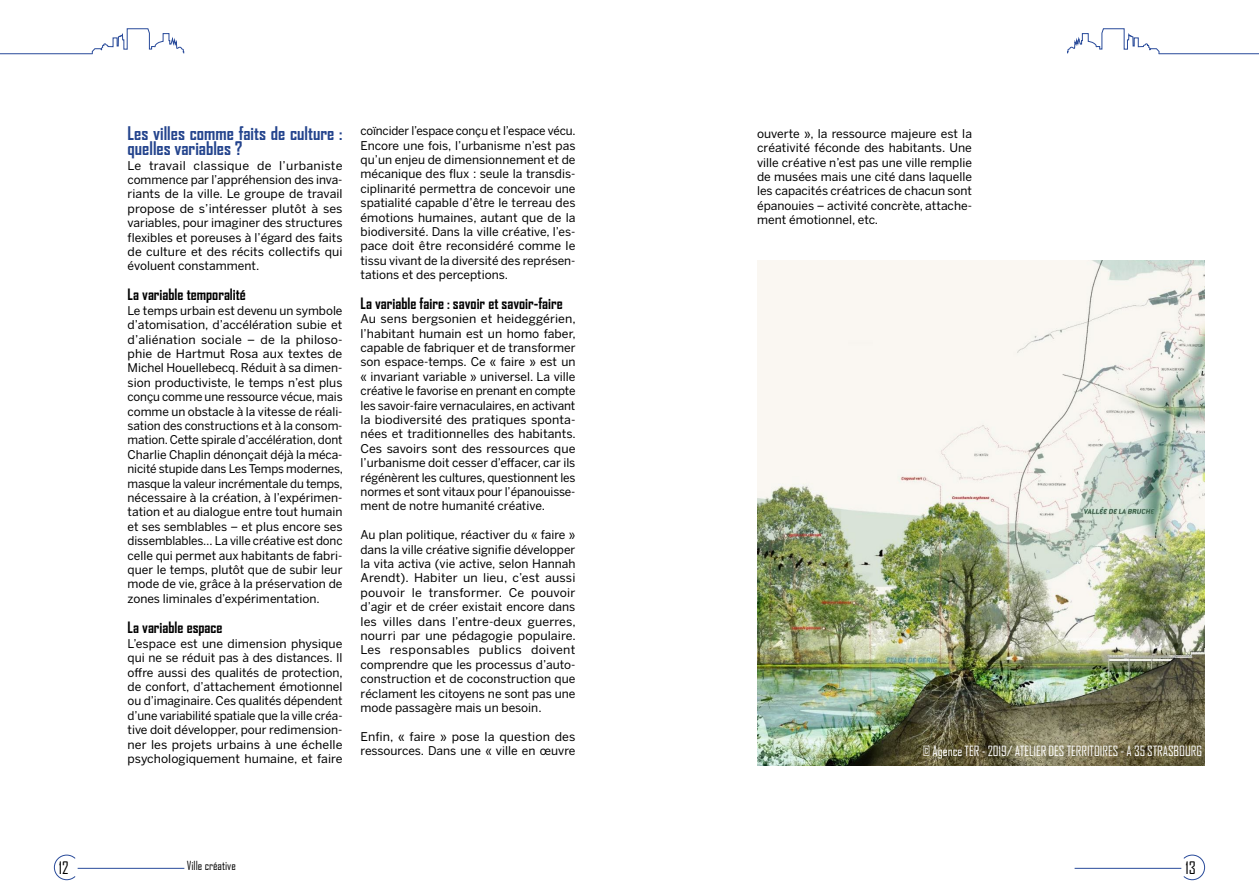
<style>
.page{position:relative;width:1259px;height:893px;background:#fff}
.page>*{position:absolute;margin:0;border:0;box-sizing:border-box;transform-origin:0 0}
.t1{font:700 18px/15px "Agency FB";color:#24448d}
.t2{font:16.5px "Agency FB";color:#000}
.t3{font:700 15px "Agency FB";color:#000}
.t4{font:13.5px "Agency FB";letter-spacing:-.005em;color:#fff}
.t5{font:12px/14.4px "Benton Sans";color:#000;text-align:justify}
.t6{font:12px "Agency FB";color:#000}
</style>
<div class="page">
<img style="left:757px;top:260px;width:448px;height:505px">
<hr style="left:0;top:53px;width:92px;height:1px;background:#284a9a">
<svg style="left:92px;top:28px;width:92px;height:26px"></svg>
<svg style="left:54px;top:854px;width:22px;height:26px"></svg>
<hr style="left:78px;top:868px;width:106px;height:1px;background:#284a9a">
<svg style="left:1183px;top:854px;width:22px;height:26px"></svg>
<hr style="left:1074px;top:868px;width:107px;height:1px;background:#284a9a">
<hr style="left:1159px;top:53px;width:100px;height:1px;background:#284a9a">
<svg style="left:1067px;top:28px;width:92px;height:26px"></svg>
<h1 class="t1" style="left:128px;top:125px;width:216px">Les villes comme faits de culture : quelles variables ?</h1>
<p class="t5" style="left:128px;top:158px;width:216px">Le travail classique de l’urbaniste commence par l’appréhension des inva&shy;riants de la ville. Le groupe de travail propose de s’intéresser plutôt à ses variables, pour imaginer des structures flexibles et poreuses à l’égard des faits de culture et des récits collectifs qui évoluent constamment.</p>
<p class="t3" style="left:128px;top:285px;width:120px">La variable temporalité</p>
<p class="t5" style="left:128px;top:303px;width:217px">Le temps urbain est devenu un symbole d’atomisation, d’accélération subie et d’aliénation sociale – de la philoso&shy;phie de Hartmut Rosa aux textes de Michel Houellebecq. Réduit à sa dimen&shy;sion productiviste, le temps n’est plus conçu comme une ressource vécue, mais comme un obstacle à la vitesse de réali&shy;sation des constructions et à la consom&shy;mation. Cette spirale d’accélération, dont Charlie Chaplin dénonçait déjà la méca&shy;nicité stupide dans Les Temps modernes, masque la valeur incrémentale du temps, nécessaire à la création, à l’expérimen&shy;tation et au dialogue entre tout humain et ses semblables – et plus encore ses dissemblables… La ville créative est donc celle qui permet aux habitants de fabri&shy;quer le temps, plutôt que de subir leur mode de vie, grâce à la préservation de zones liminales d’expérimentation.</p>
<p class="t3" style="left:128px;top:618px;width:96px">La variable espace</p>
<p class="t5" style="left:128px;top:636px;width:217px">L’espace est une dimension physique qui ne se réduit pas à des distances. Il offre aussi des qualités de protection, de confort, d’attachement émotionnel ou d’imaginaire. Ces qualités dépendent d’une variabilité spatiale que la ville créa&shy;tive doit développer, pour redimension&shy;ner les projets urbains à une échelle psychologiquement humaine, et faire</p>
<p class="t5" style="left:360px;top:124px;width:217px">coïncider l’espace conçu et l’espace vécu.<br>Encore une fois, l’urbanisme n’est pas qu’un enjeu de dimensionnement et de mécanique des flux : seule la transdis&shy;ciplinarité permettra de concevoir une spatialité capable d’être le terreau des émotions humaines, autant que de la biodiversité. Dans la ville créative, l’es&shy;pace doit être reconsidéré comme le tissu vivant de la diversité des représen&shy;tations et des perceptions.</p>
<p class="t3" style="left:360px;top:294px;width:204px">La variable faire : savoir et savoir-faire</p>
<p class="t5" style="left:360px;top:311px;width:217px">Au sens bergsonien et heideggérien, l’habitant humain est un homo faber, capable de fabriquer et de transformer son espace-temps. Ce « faire » est un « invariant variable » universel. La ville créative le favorise en prenant en compte les savoir-faire vernaculaires, en activant la biodiversité des pratiques sponta&shy;nées et traditionnelles des habitants.<br>Ces savoirs sont des ressources que l’urbanisme doit cesser d’effacer, car ils régénèrent les cultures, questionnent les normes et sont vitaux pour l’épanouisse&shy;ment de notre humanité créative.</p>
<p class="t5" style="left:360px;top:527px;width:217px">Au plan politique, réactiver du « faire » dans la ville créative signifie développer la vita activa (vie active, selon Hannah Arendt). Habiter un lieu, c’est aussi pouvoir le transformer. Ce pouvoir d’agir et de créer existait encore dans les villes dans l’entre-deux guerres, nourri par une pédagogie populaire.<br>Les responsables publics doivent comprendre que les processus d’auto&shy;construction et de coconstruction que réclament les citoyens ne sont pas une mode passagère mais un besoin.</p>
<p class="t5" style="left:360px;top:729px;width:216px">Enfin, « faire » pose la question des ressources. Dans une « ville en œuvre</p>
<p class="t5" style="left:757px;top:126px;width:216px">ouverte », la ressource majeure est la créativité féconde des habitants. Une ville créative n’est pas une ville remplie de musées mais une cité dans laquelle les capacités créatrices de chacun sont épanouies – activité concrète, attache&shy;ment émotionnel, etc.</p>
<p class="t4" style="left:923px;top:742px;width:280px">© Agence TER - 2019/ ATELIER DES TERRITOIRES - A 35 STRASBOURG</p>
<p class="t6" style="left:187px;top:858px;width:51px">Ville créative</p>
<h2 class="t2" style="left:59px;top:857px;width:11px">12</h2>
<h2 class="t2" style="left:1185px;top:857px;width:12px">13</h2>
</div>
